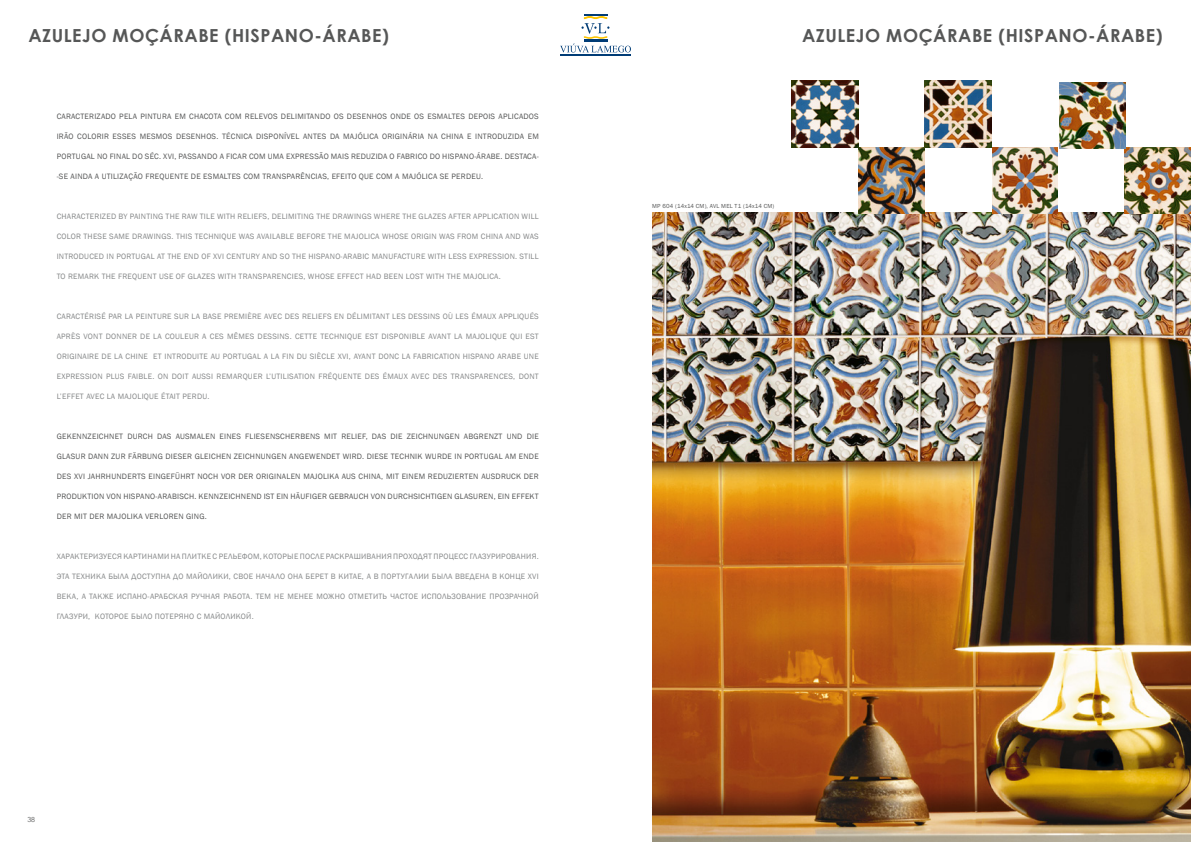
<style>
.page{position:relative;width:1191px;height:842px;background:#fff}
.page>*{position:absolute;margin:0;border:0;box-sizing:border-box;transform-origin:0 0}
.t1{font:700 18px "Century Gothic";letter-spacing:.03em;color:#565757}
.t2{font:8px "Franklin Gothic";letter-spacing:.03em;color:#868889}
.t3{font:8px "Franklin Gothic";letter-spacing:.03em;color:#565757}
.t4{font:7px "Century Gothic";color:#565757}
.t5{font:6px "Franklin Gothic";letter-spacing:.03em;color:#565757}
</style>
<div class="page">
<hr style="left:584px;top:14px;width:23px;height:2px;background:#003c76">
<hr style="left:560px;top:54px;width:71px;height:2px;background:#003c76">
<svg style="left:560px;top:16px;width:71px;height:36px"></svg>
<img style="left:652px;top:213px;width:539px;height:629px">
<img style="left:924px;top:81px;width:68px;height:67px">
<img style="left:858px;top:147px;width:66px;height:66px">
<img style="left:1124px;top:147px;width:67px;height:66px">
<img style="left:791px;top:81px;width:67px;height:66px">
<img style="left:992px;top:148px;width:65px;height:65px">
<img style="left:1059px;top:82px;width:66px;height:66px">
<h1 class="t1" style="left:28px;top:24px;width:362px">AZULEJO MOÇÁRABE (HISPANO-ÁRABE)</h1>
<h1 class="t1" style="left:802px;top:24px;width:362px">AZULEJO MOÇÁRABE (HISPANO-ÁRABE)</h1>
<p class="t3" style="left:57px;top:111px;width:483px">CARACTERIZADO PELA PINTURA EM CHACOTA COM RELEVOS DELIMITANDO OS DESENHOS ONDE OS ESMALTES DEPOIS APLICADOS</p>
<p class="t3" style="left:57px;top:131px;width:483px">IRÃO COLORIR ESSES MESMOS DESENHOS. TÉCNICA DISPONÍVEL ANTES DA MAJÓLICA ORIGINÁRIA NA CHINA E INTRODUZIDA EM</p>
<p class="t3" style="left:57px;top:151px;width:483px">PORTUGAL NO FINAL DO SÉC. XVI, PASSANDO A FICAR COM UMA EXPRESSÃO MAIS REDUZIDA O FABRICO DO HISPANO-ÁRABE. DESTACA-</p>
<p class="t3" style="left:57px;top:171px;width:428px">-SE AINDA A UTILIZAÇÃO FREQUENTE DE ESMALTES COM TRANSPARÊNCIAS, EFEITO QUE COM A MAJÓLICA SE PERDEU.</p>
<p class="t2" style="left:57px;top:211px;width:483px">CHARACTERIZED BY PAINTING THE RAW TILE WITH RELIEFS, DELIMITING THE DRAWINGS WHERE THE GLAZES AFTER APPLICATION WILL</p>
<p class="t2" style="left:57px;top:231px;width:483px">COLOR THESE SAME DRAWINGS. THIS TECHNIQUE WAS AVAILABLE BEFORE THE MAJOLICA WHOSE ORIGIN WAS FROM CHINA AND WAS</p>
<p class="t2" style="left:57px;top:251px;width:483px">INTRODUCED IN PORTUGAL AT THE END OF XVI CENTURY AND SO THE HISPANO-ARABIC MANUFACTURE WITH LESS EXPRESSION. STILL</p>
<p class="t2" style="left:57px;top:271px;width:446px">TO REMARK THE FREQUENT USE OF GLAZES WITH TRANSPARENCIES, WHOSE EFFECT HAD BEEN LOST WITH THE MAJOLICA.</p>
<p class="t2" style="left:57px;top:311px;width:483px">CARACTÉRISÉ PAR LA PEINTURE SUR LA BASE PREMIÈRE AVEC DES RELIEFS EN DÉLIMITANT LES DESSINS OÙ LES ÉMAUX APPLIQUÉS</p>
<p class="t2" style="left:57px;top:331px;width:483px">APRÈS VONT DONNER DE LA COULEUR A CES MÊMES DESSINS. CETTE TECHNIQUE EST DISPONIBLE AVANT LA MAJOLIQUE QUI EST</p>
<p class="t2" style="left:57px;top:351px;width:483px">ORIGINAIRE DE LA CHINE ET INTRODUITE AU PORTUGAL A LA FIN DU SIÈCLE XVI, AYANT DONC LA FABRICATION HISPANO ARABE UNE</p>
<p class="t2" style="left:57px;top:371px;width:483px">EXPRESSION PLUS FAIBLE. ON DOIT AUSSI REMARQUER L’UTILISATION FRÉQUENTE DES ÉMAUX AVEC DES TRANSPARENCES, DONT</p>
<p class="t2" style="left:57px;top:391px;width:154px">L’EFFET AVEC LA MAJOLIQUE ÉTAIT PERDU.</p>
<p class="t3" style="left:57px;top:431px;width:483px">GEKENNZEICHNET DURCH DAS AUSMALEN EINES FLIESENSCHERBENS MIT RELIEF, DAS DIE ZEICHNUNGEN ABGRENZT UND DIE</p>
<p class="t3" style="left:57px;top:451px;width:483px">GLASUR DANN ZUR FÄRBUNG DIESER GLEICHEN ZEICHNUNGEN ANGEWENDET WIRD. DIESE TECHNIK WURDE IN PORTUGAL AM ENDE</p>
<p class="t3" style="left:57px;top:471px;width:483px">DES XVI JAHRHUNDERTS EINGEFÜHRT NOCH VOR DER ORIGINALEN MAJOLIKA AUS CHINA, MIT EINEM REDUZIERTEN AUSDRUCK DER</p>
<p class="t3" style="left:57px;top:491px;width:483px">PRODUKTION VON HISPANO-ARABISCH. KENNZEICHNEND IST EIN HÄUFIGER GEBRAUCH VON DURCHSICHTIGEN GLASUREN, EIN EFFEKT</p>
<p class="t3" style="left:57px;top:511px;width:151px">DER MIT DER MAJOLIKA VERLOREN GING.</p>
<p class="t2" style="left:57px;top:551px;width:483px">ХАРАКТЕРИЗУЕСЯ КАРТИНАМИ НА ПЛИТКЕ С РЕЛЬЕФОМ, КОТОРЫЕ ПОСЛЕ РАСКРАШИВАНИЯ ПРОХОДЯТ ПРОЦЕСС ГЛАЗУРИРОВАНИЯ.</p>
<p class="t2" style="left:57px;top:571px;width:483px">ЭТА ТЕХНИКА БЫЛА ДОСТУПНА ДО МАЙОЛИКИ, СВОЕ НАЧАЛО ОНА БЕРЕТ В КИТАЕ, А В ПОРТУГАЛИИ БЫЛА ВВЕДЕНА В КОНЦЕ XVI</p>
<p class="t2" style="left:57px;top:591px;width:483px">ВЕКА, А ТАКЖЕ ИСПАНО-АРАБСКАЯ РУЧНАЯ РАБОТА. ТЕМ НЕ МЕНЕЕ МОЖНО ОТМЕТИТЬ ЧАСТОЕ ИСПОЛЬЗОВАНИЕ ПРОЗРАЧНОЙ</p>
<p class="t2" style="left:57px;top:611px;width:198px">ГЛАЗУРИ, КОТОРОЕ БЫЛО ПОТЕРЯНО С МАЙОЛИКОЙ.</p>
<p class="t4" style="left:27px;top:815px;width:9px">38</p>
<p class="t5" style="left:652px;top:202px;width:124px">MP 604 (14x14 CM), AVL MEL T1 (14x14 CM)</p>
</div>
